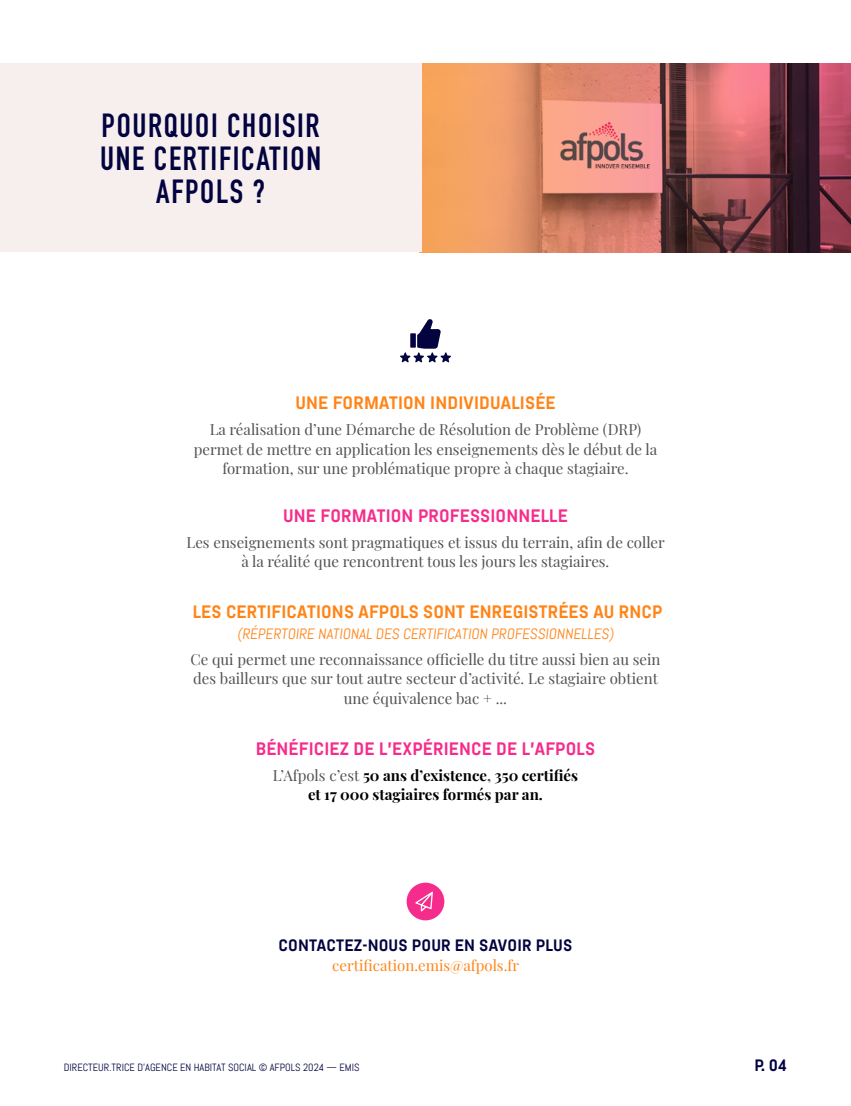
<style>
.page{position:relative;width:851px;height:1106px;background:#fff}
.page>*{position:absolute;margin:0;border:0;box-sizing:border-box;transform-origin:0 0}
.t1{font:33px/33px "DIN Engschrift";letter-spacing:.05em;color:#02033f;text-align:center}
.t2{font:700 18px "Abel Pro";letter-spacing:.01em;color:#ff8416}
.t3{font:700 18px "Abel Pro";letter-spacing:.01em;color:#f62c8c}
.t4{font:700 16.5px "Abel Pro";letter-spacing:.01em;color:#02033f}
.t5{font:15px/19.5px "Playfair Display";color:#515151;text-align:center}
.t6{font:700 15px/19.5px "Playfair Display";color:#000;text-align:center}
.t7{font:15px "Abel Pro";letter-spacing:.225em;color:#ff8416}
.t8{font:15px "Playfair Display";color:#ff8416}
.t9{font:10.5px "Abel Pro";color:#02033f}
.s1{font-weight:400;color:#515151}
.s2{color:#515151}
</style>
<div class="page">
<svg style="left:421px;top:64px;width:429px;height:188px;background:#ba6f5e"></svg>
<div style="left:0;top:64px;width:421px;height:188px;background:#f6efed"></div>
<svg style="left:400px;top:319px;width:51px;height:43px"></svg>
<div style="left:406px;top:882px;width:38px;height:38px;background:#f62c8c;border-radius:50%"></div>
<svg style="left:415px;top:891px;width:18px;height:20px"></svg>
<h1 class="t1" style="left:100px;top:109px;width:222px">POURQUOI CHOISIR<br>UNE CERTIFICATION<br>AFPOLS ?</h1>
<p class="t2" style="left:295px;top:390px;width:261px">UNE FORMATION INDIVIDUALISÉE</p>
<p class="t5" style="left:194px;top:418px;width:464px">La réalisation d’une Démarche de Résolution de Problème (DRP) permet de mettre en application les enseignements dès le début de la formation, sur une problématique propre à chaque stagiaire.</p>
<p class="t3" style="left:283px;top:503px;width:286px">UNE FORMATION PROFESSIONNELLE</p>
<p class="t5" style="left:186px;top:531px;width:479px">Les enseignements sont pragmatiques et issus du terrain, afin de coller à la réalité que rencontrent tous les jours les stagiaires.</p>
<p class="t2" style="left:193px;top:599px;width:438px">LES CERTIFICATIONS AFPOLS SONT ENREGISTRÉES AU RNC</p>
<p class="t2" style="left:652px;top:599px;width:12px">P</p>
<p class="t7" style="left:237px;top:624px;width:381px">(RÉPERTOIRE NATIONAL DES CERTIFICATION PROFESSIONN ELLES)</p>
<p class="t5" style="left:190px;top:648px;width:471px">Ce qui permet une reconnaissance officielle du titre aussi bien au sein des bailleurs que sur tout autre secteur d’activité. Le stagiaire obtient une équivalence bac + ...</p>
<p class="t3" style="left:256px;top:736px;width:320px">BÉNÉFICIEZ DE L’EXPÉRIENCE DE L’AFPOLS</p>
<p class="t6" style="left:273px;top:764px;width:306px"><span class="s1">L’Afpols c’est</span> 50 ans d’existence<span class="s2">,</span> 350 certifiés et 17 000 stagiaires formés par an.</p>
<p class="t4" style="left:278px;top:934px;width:276px">CONTACTEZ-NOUS POUR EN SAVOIR PLUS</p>
<p class="t8" style="left:332px;top:953px;width:188px">certification.emis@afpols.fr</p>
<p class="t9" style="left:64px;top:1061px;width:297px">DIRECTEUR.TRICE D’AGENCE EN HABITAT SOCIAL © AFPOLS 2024 — EMIS</p>
<p class="t4" style="left:754px;top:1054px;width:34px">P. 04</p>
</div>
